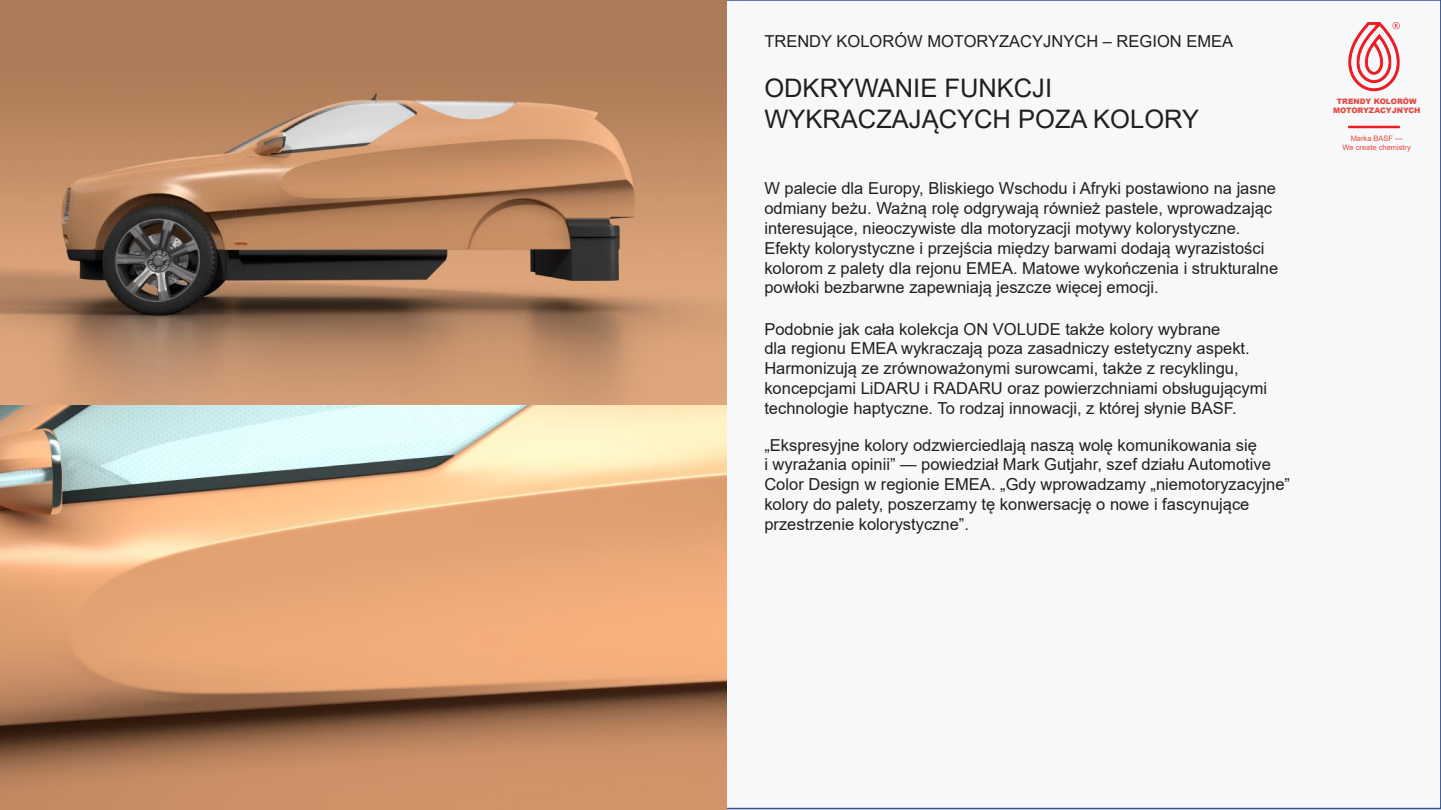
<style>
.page{position:relative;width:1441px;height:810px;background:#fff}
.page>*{position:absolute;margin:0;border:0;box-sizing:border-box;transform-origin:0 0}
.t1{font:25.5px/30.6px "Arial";color:#231f20}
.t2{font:16.5px/19.8px "Arial";color:#231f20}
.t3{font:900 7.5px/9px "Arial";color:#e34840;text-align:center}
.t4{font:7.5px/9px "Arial";color:#e34840;text-align:center}
</style>
<div class="page">
<div style="left:0;top:0;width:1440px;height:809px;background:#f7f8f9"></div>
<img style="left:1348px;top:22px;width:52px;height:107px">
<img style="left:0;top:0;width:726px;height:405px">
<svg style="left:0;top:405px;width:726px;height:405px;background:#d0a37d"></svg>
<p class="t2" style="left:764px;top:31px;width:470px">TRENDY KOLORÓW MOTORYZACYJNYCH – REGION EMEA</p>
<p class="t1" style="left:764px;top:73px;width:436px">ODKRYWANIE FUNKCJI<br>WYKRACZAJĄCYCH POZA KOLORY</p>
<p class="t2" style="left:764px;top:179px;width:515px">W palecie dla Europy, Bliskiego Wschodu i Afryki postawiono na jasne odmiany beżu. Ważną rolę odgrywają również pastele, wprowadzając interesujące, nieoczywiste dla motoryzacji motywy kolorystyczne.<br>Efekty kolorystyczne i przejścia między barwami dodają wyrazistości kolorom z palety dla rejonu EMEA. Matowe wykończenia i strukturalne powłoki bezbarwne zapewniają jeszcze więcej emocji.</p>
<p class="t2" style="left:764px;top:319px;width:504px">Podobnie jak cała kolekcja ON VOLUDE także kolory wybrane<br>dla regionu EMEA wykraczają poza zasadniczy estetyczny aspekt.<br>Harmonizują ze zrównoważonymi surowcami, także z recyklingu, koncepcjami LiDARU i RADARU oraz powierzchniami obsługującymi technologie haptyczne. To rodzaj innowacji, z której słynie BASF.</p>
<p class="t2" style="left:764px;top:435px;width:527px">„Ekspresyjne kolory odzwierciedlają naszą wolę komunikowania się<br>i wyrażania opinii” — powiedział Mark Gutjahr, szef działu Automotive Color Design w regionie EMEA. „Gdy wprowadzamy „niemotoryzacyjne” kolory do palety, poszerzamy tę konwersację o nowe i fascynujące przestrzenie kolorystyczne”.</p>
<p class="t3" style="left:1332px;top:97px;width:89px">TRENDY KOLORÓW<br>MOTORYZACYJNYCH</p>
<p class="t4" style="left:1342px;top:134px;width:70px">Marka BASF —<br>We create chemistry</p>
</div>
